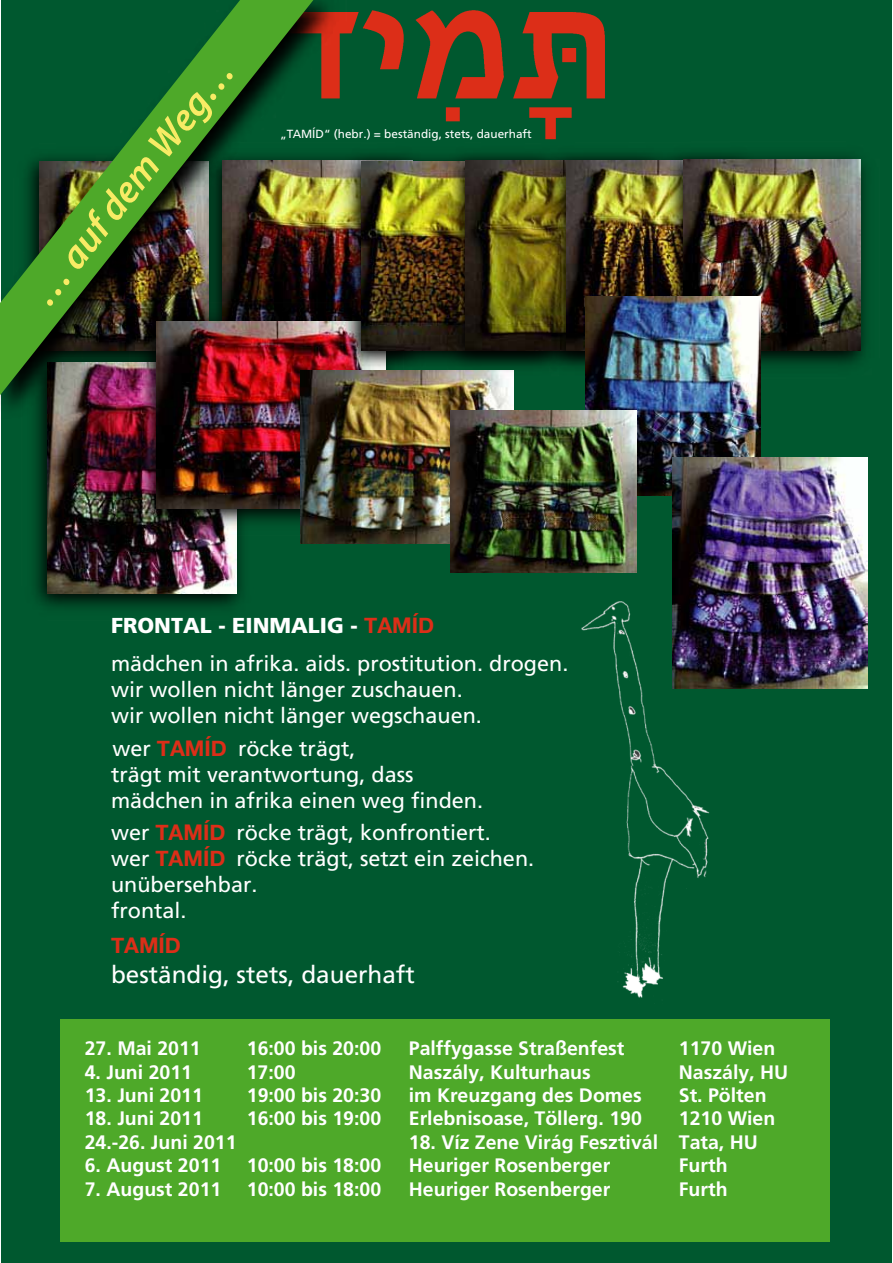
<style>
.page{position:relative;width:893px;height:1263px;background:#fff}
.page>*{position:absolute;margin:0;border:0;box-sizing:border-box;transform-origin:0 0}
.t1{font:italic 600 39.45px "Myriad Pro";color:#f8eb65}
.t2{font:24.3px "Frutiger";color:#fff}
.t3{font:21.6px/26px "Frutiger";color:#fff}
.t4{font:700 21.6px "Helvetica Neue";color:#dc2e18}
.t5{font:700 19.5px "Frutiger";color:#fff}
.t6{font:11.85px "Frutiger";color:#fff}
.s1{font-weight:900}
.s2{font-family:"Helvetica Neue";font-weight:700;color:#dc2e18}
</style>
<div class="page">
<div style="left:1px;top:0;width:891px;height:1263px;background:#00582f"></div>
<div style="left:60px;top:1019px;width:770px;height:222px;background:#4ea929"></div>
<svg style="left:346px;top:10px;width:259px;height:129px"></svg>
<img style="left:47px;top:429px;width:190px;height:165px">
<img style="left:129px;top:429px;width:172px;height:106px">
<img style="left:157px;top:429px;width:144px;height:79px">
<img style="left:301px;top:377px;width:212px;height:166px">
<img style="left:581px;top:584px;width:162px;height:414px">
<img style="left:346px;top:153px;width:92px;height:224px">
<img style="left:362px;top:162px;width:76px;height:189px">
<img style="left:438px;top:153px;width:103px;height:224px">
<img style="left:465px;top:160px;width:76px;height:191px">
<img style="left:541px;top:153px;width:116px;height:215px">
<img style="left:567px;top:160px;width:90px;height:191px">
<img style="left:657px;top:152px;width:209px;height:226px">
<img style="left:683px;top:160px;width:177px;height:191px">
<img style="left:585px;top:296px;width:175px;height:199px">
<img style="left:673px;top:457px;width:195px;height:231px">
<img style="left:451px;top:410px;width:186px;height:163px">
<img style="left:0;top:0;width:346px;height:429px">
<img style="left:0;top:0;width:313px;height:395px">
<h1 class="t1" style="left:19px;top:285px;width:303px;rotate:-52deg">… auf dem Weg…</h1>
<p class="t6" style="left:280px;top:127px;width:253px">„TAMÍD“ (hebr.) = beständig, stets, dauerhaft</p>
<p class="t3" style="left:111px;top:606px;width:459px;line-height:38.5px"><span class="s1">FRONTAL - EINMALIG -</span> <span class="s2">TAMÍD<br></span>mädchen in afrika. aids. prostitution. drogen.</p>
<p class="t3" style="left:111px;top:677px;width:372px">wir wollen nicht länger zuschauen. wir wollen nicht länger wegschauen.</p>
<p class="t3" style="left:111px;top:735px;width:374px">wer <span class="s2">TAMÍD</span> röcke trägt,<br>trägt mit verantwortung, dass mädchen in afrika einen weg finden.</p>
<p class="t3" style="left:111px;top:819px;width:425px">wer <span class="s2">TAMÍD</span> röcke trägt, konfrontiert. wer <span class="s2">TAMÍD</span> röcke trägt, setzt ein zeichen. unübersehbar.<br>frontal.</p>
<p class="t4" style="left:111px;top:932px;width:71px">TAMÍD</p>
<p class="t2" style="left:111px;top:960px;width:305px">beständig, stets, dauerhaft</p>
<p class="t5" style="left:85px;top:1037px;width:117px">27. Mai 2011</p>
<p class="t5" style="left:247px;top:1037px;width:136px">16:00 bis 20:00</p>
<p class="t5" style="left:409px;top:1037px;width:217px">Palffygasse Straßenfest</p>
<p class="t5" style="left:679px;top:1037px;width:98px">1170 Wien</p>
<p class="t5" style="left:85px;top:1060px;width:109px">4. Juni 2011</p>
<p class="t5" style="left:247px;top:1060px;width:50px">17:00</p>
<p class="t5" style="left:409px;top:1060px;width:184px">Naszály, Kulturhaus</p>
<p class="t5" style="left:679px;top:1060px;width:111px">Naszály, HU</p>
<p class="t5" style="left:85px;top:1084px;width:120px">13. Juni 2011</p>
<p class="t5" style="left:247px;top:1084px;width:136px">19:00 bis 20:30</p>
<p class="t5" style="left:409px;top:1084px;width:234px">im Kreuzgang des Domes</p>
<p class="t5" style="left:679px;top:1084px;width:89px">St. Pölten</p>
<p class="t5" style="left:85px;top:1107px;width:120px">18. Juni 2011</p>
<p class="t5" style="left:247px;top:1107px;width:136px">16:00 bis 19:00</p>
<p class="t5" style="left:409px;top:1107px;width:235px">Erlebnisoase, Töllerg. 190</p>
<p class="t5" style="left:679px;top:1107px;width:98px">1210 Wien</p>
<p class="t5" style="left:85px;top:1131px;width:153px">24.-26. Juni 2011</p>
<p class="t5" style="left:409px;top:1131px;width:351px">18. Víz Zene Virág Fesztivál Tata, HU</p>
<p class="t5" style="left:85px;top:1154px;width:138px">6. August 2011</p>
<p class="t5" style="left:247px;top:1154px;width:136px">10:00 bis 18:00</p>
<p class="t5" style="left:409px;top:1154px;width:203px">Heuriger Rosenberger</p>
<p class="t5" style="left:679px;top:1154px;width:50px">Furth</p>
<p class="t5" style="left:85px;top:1177px;width:138px">7. August 2011</p>
<p class="t5" style="left:247px;top:1177px;width:136px">10:00 bis 18:00</p>
<p class="t5" style="left:409px;top:1177px;width:203px">Heuriger Rosenberger</p>
<p class="t5" style="left:679px;top:1177px;width:50px">Furth</p>
</div>
